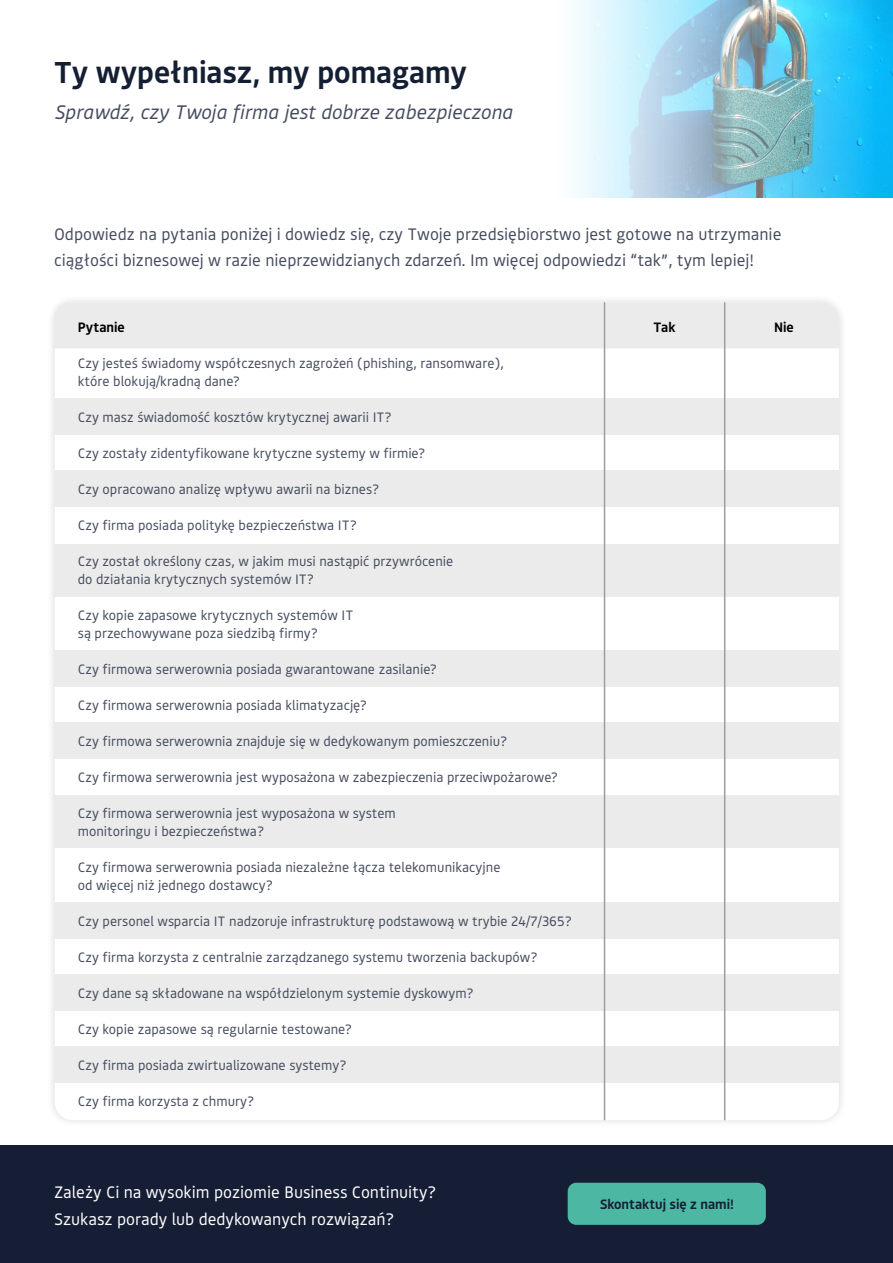
<style>
.page{position:relative;width:893px;height:1263px;background:#fff}
.page>*{position:absolute;margin:0;border:0;box-sizing:border-box;transform-origin:0 0}
.t1{font:600 30px "Bould";color:#151f34}
.t2{font:italic 19.5px "Bould";color:#454c5f}
.t3{font:16.5px/26.4px "Bould";color:#454c5f}
.t4{font:16.5px/26.4px "Bould";color:#fff}
.t5{font:13.5px/18px "Bould";color:#454c5f}
.t6{font:600 13.5px "Bould";color:#151f34}
.t7{font:600 13.5px "Bould";color:#000}
.t8{font:600 13.5px "Bould";color:#020203}
</style>
<div class="page">
<img style="left:577px;top:0;width:316px;height:198px">
<div style="left:0;top:1145px;width:893px;height:118px;background:#161e35"></div>
<div style="left:46px;top:294px;width:801px;height:835px;background:#f8f8f8"></div>
<div style="left:55px;top:302px;width:784px;height:818px;background:#fff;border-radius:18px"></div>
<div style="left:54px;top:302px;width:785px;height:46px;background:#ebebeb"></div>
<div style="left:54px;top:399px;width:785px;height:36px;background:#ebebeb"></div>
<div style="left:54px;top:471px;width:785px;height:36px;background:#ebebeb"></div>
<div style="left:54px;top:650px;width:785px;height:37px;background:#ebebeb"></div>
<div style="left:54px;top:723px;width:785px;height:36px;background:#ebebeb"></div>
<div style="left:54px;top:902px;width:785px;height:37px;background:#ebebeb"></div>
<div style="left:54px;top:974px;width:785px;height:37px;background:#ebebeb"></div>
<div style="left:54px;top:1047px;width:785px;height:36px;background:#ebebeb"></div>
<div style="left:54px;top:544px;width:785px;height:52px;background:#ebebeb"></div>
<div style="left:54px;top:795px;width:785px;height:53px;background:#ebebeb"></div>
<hr style="left:604px;top:302px;width:1px;height:818px;background:#9d9d9c">
<hr style="left:724px;top:302px;width:1px;height:818px;background:#9d9d9c">
<div style="left:568px;top:1183px;width:198px;height:42px;background:#4cb8a4;border-radius:9px"></div>
<h1 class="t1" style="left:54px;top:51px;width:415px">Ty wypełniasz, my pomagamy</h1>
<h2 class="t2" style="left:54px;top:99px;width:460px">Sprawdź, czy Twoja firma jest dobrze zabezpieczona</h2>
<p class="t3" style="left:54px;top:220px;width:729px">Odpowiedz na pytania poniżej i dowiedz się, czy Twoje przedsiębiorstwo jest gotowe na utrzymanie ciągłości biznesowej w razie nieprzewidzianych zdarzeń. Im więcej odpowiedzi “tak”, tym lepiej!</p>
<p class="t7" style="left:78px;top:317px;width:48px">Pytanie</p>
<p class="t5" style="left:78px;top:353px;width:427px">Czy jesteś świadomy współczesnych zagrożeń (phishing, ransomware), które blokują/kradną dane?</p>
<p class="t5" style="left:78px;top:407px;width:316px">Czy masz świadomość kosztów krytycznej awarii IT?</p>
<p class="t5" style="left:78px;top:443px;width:349px">Czy zostały zidentyfikowane krytyczne systemy w firmie?</p>
<p class="t5" style="left:78px;top:479px;width:303px">Czy opracowano analizę wpływu awarii na biznes?</p>
<p class="t5" style="left:78px;top:515px;width:281px">Czy firma posiada politykę bezpieczeństwa IT?</p>
<p class="t5" style="left:78px;top:551px;width:377px">Czy został określony czas, w jakim musi nastąpić przywrócenie do działania krytycznych systemów IT?</p>
<p class="t5" style="left:78px;top:605px;width:277px">Czy kopie zapasowe krytycznych systemów IT są przechowywane poza siedzibą firmy?</p>
<p class="t5" style="left:78px;top:659px;width:361px">Czy firmowa serwerownia posiada gwarantowane zasilanie?</p>
<p class="t5" style="left:78px;top:695px;width:291px">Czy firmowa serwerownia posiada klimatyzację?</p>
<p class="t5" style="left:78px;top:731px;width:431px">Czy firmowa serwerownia znajduje się w dedykowanym pomieszczeniu?</p>
<p class="t5" style="left:78px;top:767px;width:482px">Czy firmowa serwerownia jest wyposażona w zabezpieczenia przeciwpożarowe?</p>
<p class="t5" style="left:78px;top:803px;width:319px">Czy firmowa serwerownia jest wyposażona w system monitoringu i bezpieczeństwa?</p>
<p class="t5" style="left:78px;top:857px;width:424px">Czy firmowa serwerownia posiada niezależne łącza telekomunikacyjne od więcej niż jednego dostawcy?</p>
<p class="t5" style="left:78px;top:911px;width:496px">Czy personel wsparcia IT nadzoruje infrastrukturę podstawową w trybie 24/7/365?</p>
<p class="t5" style="left:78px;top:947px;width:461px">Czy firma korzysta z centralnie zarządzanego systemu tworzenia backupów?</p>
<p class="t5" style="left:78px;top:983px;width:397px">Czy dane są składowane na współdzielonym systemie dyskowym?</p>
<p class="t5" style="left:78px;top:1019px;width:276px">Czy kopie zapasowe są regularnie testowane?</p>
<p class="t5" style="left:78px;top:1055px;width:270px">Czy firma posiada zwirtualizowane systemy?</p>
<p class="t5" style="left:78px;top:1091px;width:178px">Czy firma korzysta z chmury?</p>
<p class="t8" style="left:654px;top:317px;width:23px">Tak</p>
<p class="t8" style="left:774px;top:317px;width:21px">Nie</p>
<p class="t4" style="left:54px;top:1178px;width:384px">Zależy Ci na wysokim poziomie Business Continuity?<br>Szukasz porady lub dedykowanych rozwiązań?</p>
<p class="t6" style="left:600px;top:1195px;width:135px">Skontaktuj się z nami!</p>
</div>
